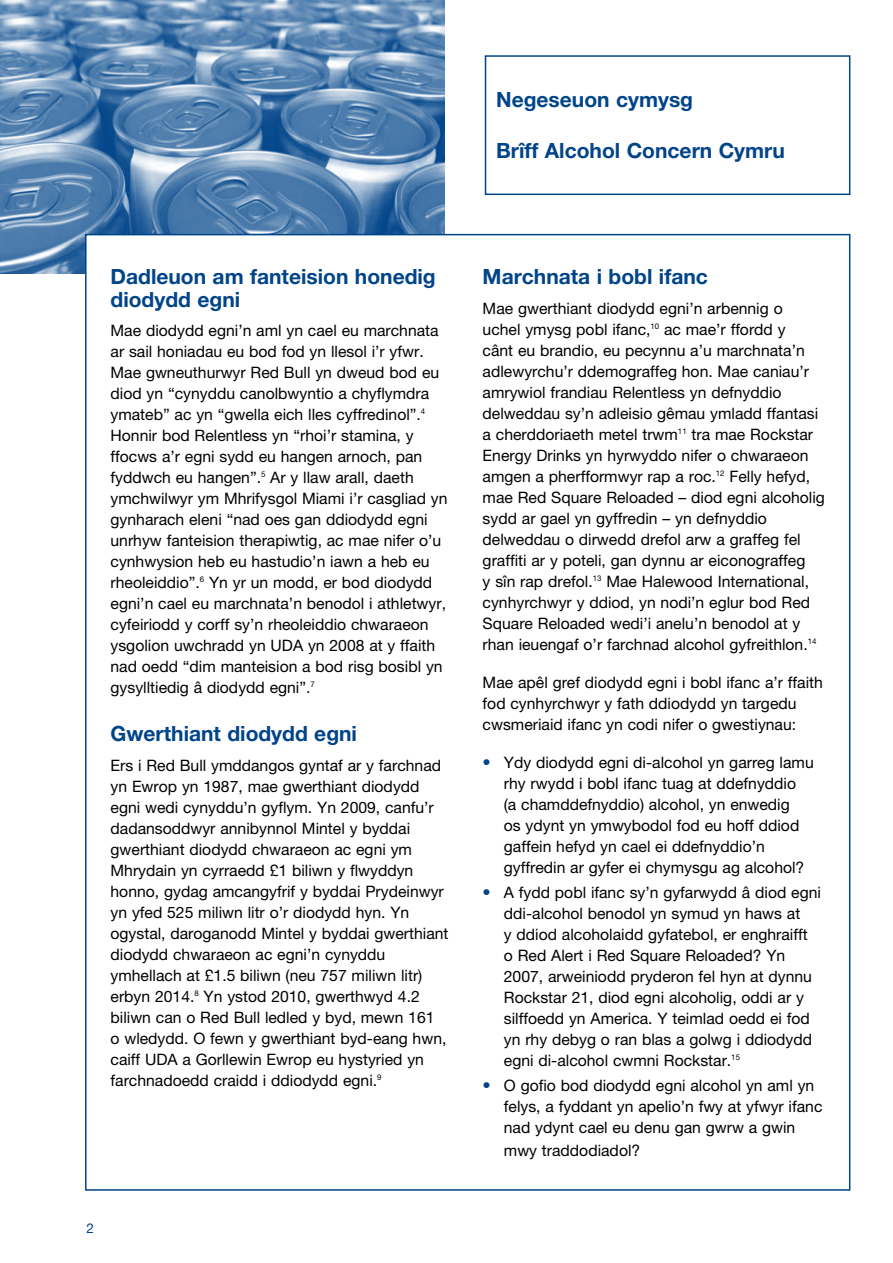
<style>
.page{position:relative;width:893px;height:1263px;background:#fff}
.page>*{position:absolute;margin:0;border:0;box-sizing:border-box;transform-origin:0 0}
.t1{font:700 21px/22.5px "Helvetica Neue";color:#004489}
.t2{font:15.75px/21px "Helvetica Neue";color:#000}
.t3{font:13.5px "Helvetica Neue";color:#004489}
.s1{font-size:16.5px;color:#004489}
</style>
<div class="page">
<img style="left:0;top:0;width:445px;height:273px">
<div style="left:485px;top:55px;width:365px;height:140px;border:2px solid #004489"></div>
<div style="left:86px;top:235px;width:764px;height:955px;background:#fff"></div>
<h1 class="t1" style="left:496px;top:88px;width:198px">Negeseuon cymysg</h1>
<h1 class="t1" style="left:496px;top:139px;width:290px">Brîff Alcohol Concern Cymru</h1>
<h1 class="t1" style="left:111px;top:265px;width:327px">Dadleuon am fanteision honedig diodydd egni</h1>
<p class="t2" style="left:111px;top:320px;width:338px">Mae diodydd egni’n aml yn cael eu marchnata ar sail honiadau eu bod fod yn llesol i’r yfwr.<br>Mae gwneuthurwyr Red Bull yn dweud bod eu diod yn “cynyddu canolbwyntio a chyflymdra ymateb” ac yn “gwella eich lles cyffredinol”.<sup>4<br></sup>Honnir bod Relentless yn “rhoi’r stamina, y ffocws a’r egni sydd eu hangen arnoch, pan fyddwch eu hangen”.<sup>5</sup> Ar y llaw arall, daeth ymchwilwyr ym Mhrifysgol Miami i’r casgliad yn gynharach eleni “nad oes gan ddiodydd egni unrhyw fanteision therapiwtig, ac mae nifer o’u cynhwysion heb eu hastudio’n iawn a heb eu rheoleiddio”.<sup>6</sup> Yn yr un modd, er bod diodydd egni’n cael eu marchnata’n benodol i athletwyr, cyfeiriodd y corff sy’n rheoleiddio chwaraeon ysgolion uwchradd yn UDA yn 2008 at y ffaith nad oedd “dim manteision a bod risg bosibl yn gysylltiedig â diodydd egni”.<sup>7</sup></p>
<h1 class="t1" style="left:111px;top:722px;width:248px">Gwerthiant diodydd egni</h1>
<p class="t2" style="left:111px;top:755px;width:339px">Ers i Red Bull ymddangos gyntaf ar y farchnad yn Ewrop yn 1987, mae gwerthiant diodydd egni wedi cynyddu’n gyflym. Yn 2009, canfu’r dadansoddwyr annibynnol Mintel y byddai gwerthiant diodydd chwaraeon ac egni ym Mhrydain yn cyrraedd £1 biliwn y flwyddyn honno, gydag amcangyfrif y byddai Prydeinwyr yn yfed 525 miliwn litr o’r diodydd hyn. Yn ogystal, daroganodd Mintel y byddai gwerthiant diodydd chwaraeon ac egni’n cynyddu ymhellach at £1.5 biliwn (neu 757 miliwn litr) erbyn 2014.<sup>8</sup> Yn ystod 2010, gwerthwyd 4.2 biliwn can o Red Bull ledled y byd, mewn 161<br>o wledydd. O fewn y gwerthiant byd-eang hwn, caiff UDA a Gorllewin Ewrop eu hystyried yn farchnadoedd craidd i ddiodydd egni.<sup>9</sup></p>
<p class="t3" style="left:87px;top:1220px;width:9px">2</p>
<h1 class="t1" style="left:483px;top:265px;width:227px">Marchnata i bobl ifanc</h1>
<p class="t2" style="left:483px;top:297px;width:344px">Mae gwerthiant diodydd egni’n arbennig o<br>uchel ymysg pobl ifanc,<sup>10</sup> ac mae’r ffordd y<br>cânt eu brandio, eu pecynnu a’u marchnata’n adlewyrchu’r ddemograffeg hon. Mae caniau’r amrywiol frandiau Relentless yn defnyddio delweddau sy’n adleisio gêmau ymladd ffantasi a cherddoriaeth metel trwm<sup>11</sup> tra mae Rockstar Energy Drinks yn hyrwyddo nifer o chwaraeon amgen a pherfformwyr rap a roc.<sup>12</sup> Felly hefyd, mae Red Square Reloaded – diod egni alcoholig sydd ar gael yn gyffredin – yn defnyddio delweddau o dirwedd drefol arw a graffeg fel graffiti ar y poteli, gan dynnu ar eiconograffeg<br>y sîn rap drefol.<sup>13</sup> Mae Halewood International, cynhyrchwyr y ddiod, yn nodi’n eglur bod Red Square Reloaded wedi’i anelu’n benodol at y rhan ieuengaf o’r farchnad alcohol gyfreithlon.<sup>14</sup></p>
<p class="t2" style="left:483px;top:671px;width:342px">Mae apêl gref diodydd egni i bobl ifanc a’r ffaith fod cynhyrchwyr y fath ddiodydd yn targedu cwsmeriaid ifanc yn codi nifer o gwestiynau:</p>
<p class="t2" style="left:504px;top:752px;width:311px;text-indent:-21px"><span class="s1">•</span> Ydy diodydd egni di-alcohol yn garreg lamu rhy rwydd i bobl ifanc tuag at ddefnyddio<br>(a chamddefnyddio) alcohol, yn enwedig<br>os ydynt yn ymwybodol fod eu hoff ddiod gaffein hefyd yn cael ei ddefnyddio’n gyffredin ar gyfer ei chymysgu ag alcohol?</p>
<p class="t2" style="left:504px;top:882px;width:319px;text-indent:-21px"><span class="s1">•</span> A fydd pobl ifanc sy’n gyfarwydd â diod egni ddi-alcohol benodol yn symud yn haws at<br>y ddiod alcoholaidd gyfatebol, er enghraifft<br>o Red Alert i Red Square Reloaded? Yn 2007, arweiniodd pryderon fel hyn at dynnu Rockstar 21, diod egni alcoholig, oddi ar y silffoedd yn America. Y teimlad oedd ei fod yn rhy debyg o ran blas a golwg i ddiodydd egni di-alcohol cwmni Rockstar.<sup>15</sup></p>
<p class="t2" style="left:504px;top:1075px;width:320px;text-indent:-21px"><span class="s1">•</span> O gofio bod diodydd egni alcohol yn aml yn felys, a fyddant yn apelio’n fwy at yfwyr ifanc nad ydynt cael eu denu gan gwrw a gwin</p>
<p class="t2" style="left:504px;top:1140px;width:138px">mwy traddodiadol?</p>
</div>
